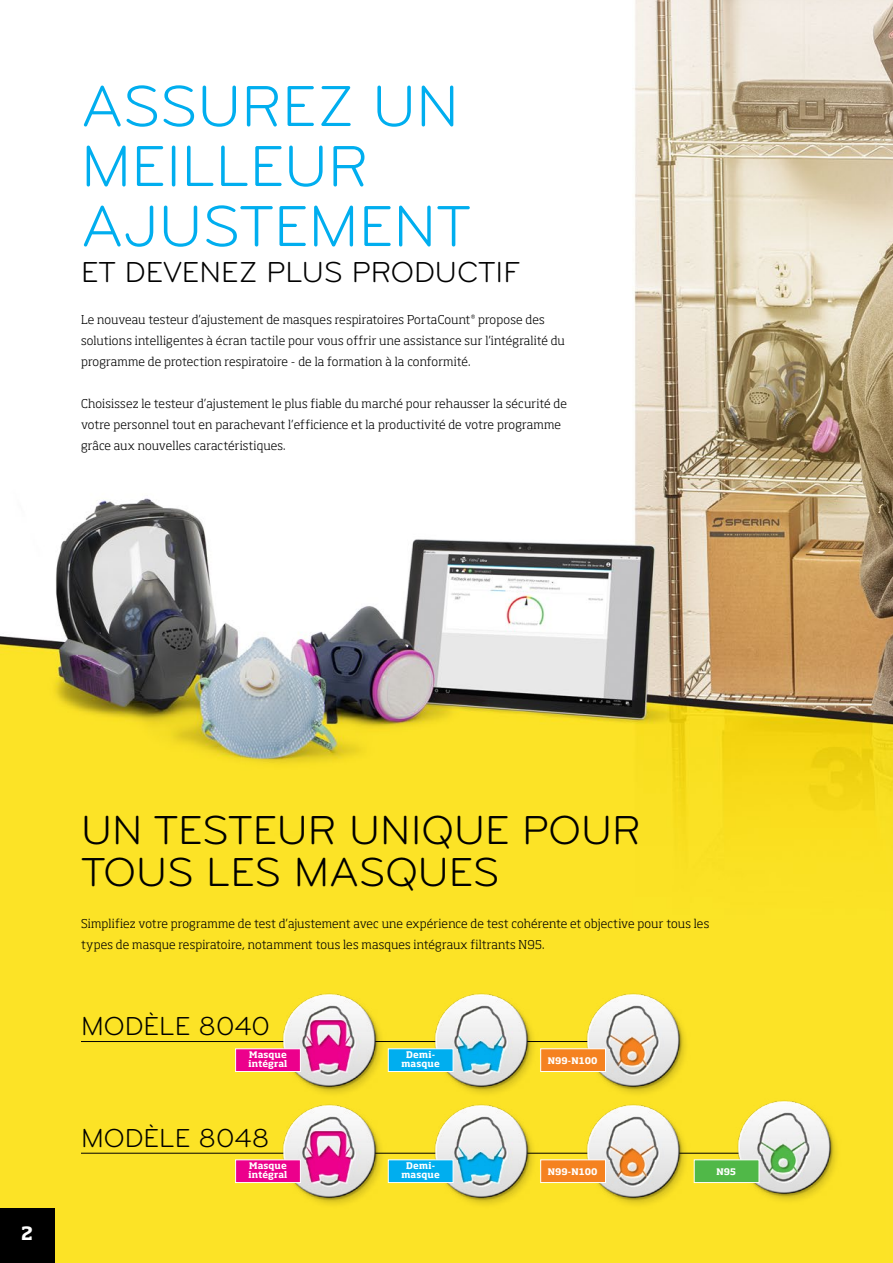
<style>
.page{position:relative;width:893px;height:1263px;background:#fff}
.page>*{position:absolute;margin:0;border:0;box-sizing:border-box;transform-origin:0 0}
.t1{font:60px/60px "Bryant";color:#00aeef}
.t2{font:42px/42px "Bryant";color:#000}
.t3{font:30px "Bryant";color:#000}
.t4{font:27px "Bryant";color:#000}
.t5{font:700 18px "Soho Std";color:#fff}
.t6{font:300 12px/21px "Soho Std";letter-spacing:.01em;color:#000}
.t7{font:700 9px/9px "Soho Std";letter-spacing:.015em;color:#fff}
</style>
<div class="page">
<img style="left:0;top:0;width:893px;height:1263px">
<div style="left:0;top:1209px;width:54px;height:54px;background:#000"></div>
<hr style="left:81px;top:1041px;width:577px;height:1px;background:#000">
<hr style="left:81px;top:1153px;width:739px;height:1px;background:#000">
<img style="left:280px;top:991px;width:106px;height:107px">
<div style="left:235px;top:1048px;width:66px;height:24px;background:#ec008c;border:1px solid #fff"></div>
<img style="left:280px;top:1103px;width:106px;height:106px">
<div style="left:235px;top:1159px;width:66px;height:24px;background:#ec008c;border:1px solid #fff"></div>
<img style="left:432px;top:991px;width:106px;height:107px">
<div style="left:388px;top:1048px;width:65px;height:24px;background:#00aeef;border:1px solid #fff"></div>
<img style="left:432px;top:1103px;width:106px;height:106px">
<div style="left:388px;top:1159px;width:65px;height:24px;background:#00aeef;border:1px solid #fff"></div>
<img style="left:584px;top:991px;width:106px;height:107px">
<div style="left:540px;top:1048px;width:66px;height:24px;background:#f58220;border:1px solid #fff"></div>
<img style="left:584px;top:1103px;width:106px;height:106px">
<div style="left:540px;top:1159px;width:66px;height:24px;background:#f58220;border:1px solid #fff"></div>
<img style="left:735px;top:1098px;width:106px;height:107px">
<div style="left:694px;top:1159px;width:65px;height:24px;background:#50b848;border:1px solid #fff"></div>
<h1 class="t1" style="left:81px;top:77px;width:391px">ASSUREZ UN<br>MEILLEUR<br>AJUSTEMENT</h1>
<h3 class="t3" style="left:81px;top:254px;width:441px">ET DEVENEZ PLUS PRODUCTIF</h3>
<p class="t6" style="left:81px;top:309px;width:485px">Le nouveau testeur d’ajustement de masques respiratoires PortaCount<sup>®</sup> propose des solutions intelligentes à écran tactile pour vous offrir une assistance sur l’intégralité du programme de protection respiratoire - de la formation à la conformité.</p>
<p class="t6" style="left:81px;top:393px;width:487px">Choisissez le testeur d’ajustement le plus fiable du marché pour rehausser la sécurité de votre personnel tout en parachevant l’efficience et la productivité de votre programme grâce aux nouvelles caractéristiques.</p>
<h3 class="t5" style="left:21px;top:1222px;width:13px">2</h3>
<h2 class="t2" style="left:81px;top:810px;width:561px">UN TESTEUR UNIQUE POUR<br>TOUS LES MASQUES</h2>
<p class="t6" style="left:81px;top:913px;width:630px">Simplifiez votre programme de test d’ajustement avec une expérience de test cohérente et objective pour tous les types de masque respiratoire, notamment tous les masques intégraux filtrants N95.</p>
<h3 class="t4" style="left:81px;top:1010px;width:190px">MODÈLE 8040</h3>
<p class="t7" style="left:249px;top:1050px;width:40px">Masque intégral</p>
<h3 class="t4" style="left:81px;top:1121px;width:190px">MODÈLE 8048</h3>
<p class="t7" style="left:249px;top:1161px;width:40px">Masque intégral</p>
<p class="t7" style="left:402px;top:1050px;width:40px;text-align:center">Demi&shy;masque</p>
<p class="t7" style="left:402px;top:1161px;width:40px;text-align:center">Demi&shy;masque</p>
<p class="t7" style="left:548px;top:1055px;width:51px">N99-N100</p>
<p class="t7" style="left:548px;top:1166px;width:51px">N99-N100</p>
<p class="t7" style="left:716px;top:1166px;width:21px">N95</p>
</div>
